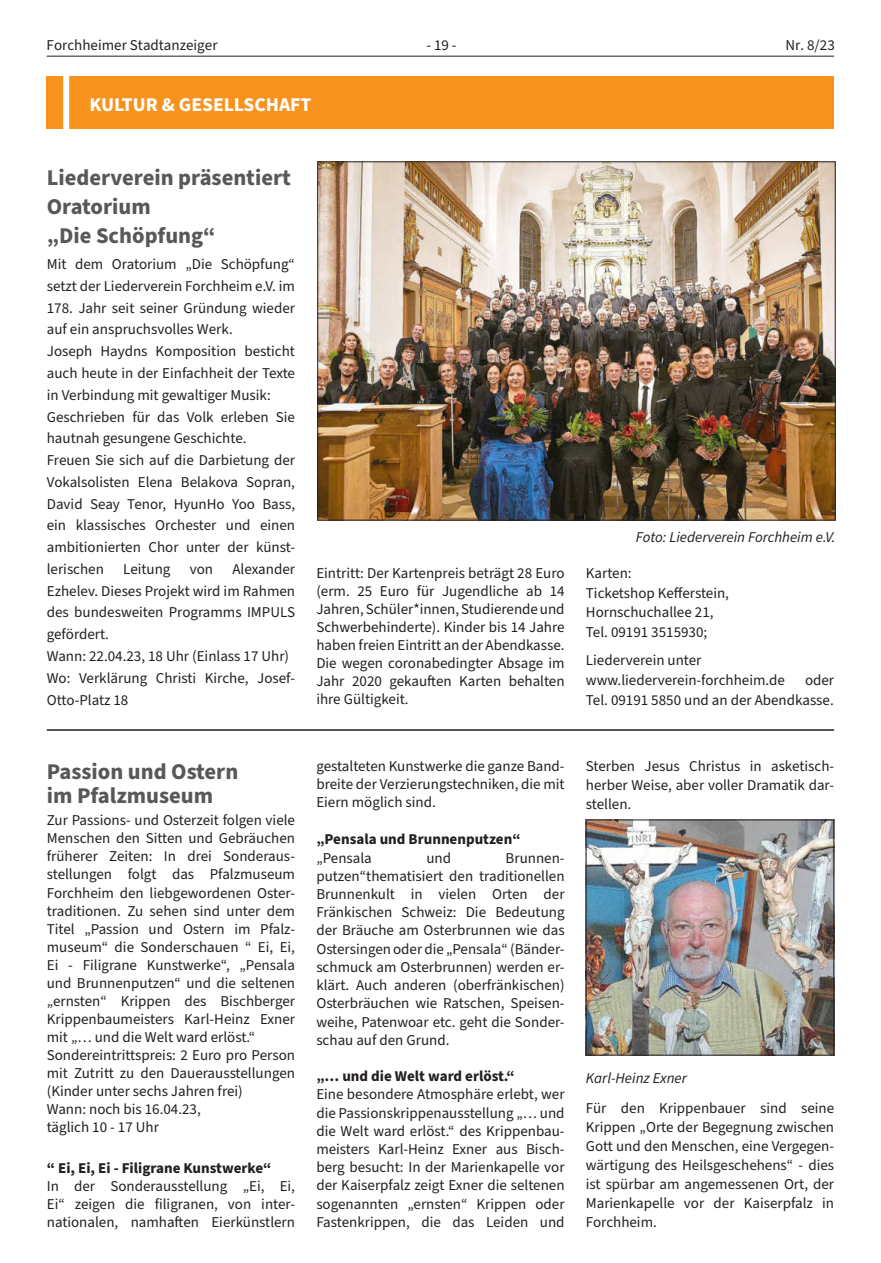
<style>
.page{position:relative;width:881px;height:1263px;background:#fff}
.page>*{position:absolute;margin:0;border:0;box-sizing:border-box;transform-origin:0 0}
.t1{font:700 22.5px/29.2px "Source Sans Pro";color:#57585a}
.t2{font:700 19.5px "Source Sans Pro";color:#fff}
.t3{font:15px/18px "Source Sans Pro";color:#231f20;text-align:justify}
.t4{font:700 15px "Source Sans Pro";color:#231f20}
.t5{font:italic 15px "Source Sans Pro";color:#231f20}
</style>
<div class="page">
<hr style="left:47px;top:56px;width:786px;height:1px;background:#231f20">
<div style="left:47px;top:76px;width:786px;height:52px;background:#f7931d"></div>
<div style="left:63px;top:75px;width:6px;height:54px;background:#fff"></div>
<img style="left:319px;top:164px;width:514px;height:354px">
<hr style="left:47px;top:729px;width:786px;height:2px;background:#231f20">
<img style="left:587px;top:822px;width:244px;height:231px">
<div style="left:585px;top:820px;width:248px;height:235px;border:1px solid #231f20"></div>
<p class="t3" style="left:47px;top:37px;width:172px">Forchheimer Stadtanzeiger</p>
<p class="t3" style="left:426px;top:37px;width:32px">- 19 -</p>
<p class="t3" style="left:785px;top:37px;width:51px">Nr. 8/23</p>
<h2 class="t2" style="left:89px;top:91px;width:223px">KULTUR &amp; GESELLSCHAFT</h2>
<h1 class="t1" style="left:47px;top:163px;width:245px">Liederverein präsentiert<br>Oratorium<br>„Die Schöpfung“</h1>
<p class="t3" style="left:47px;top:254px;width:250px;line-height:21.8px;text-align:left">Mit dem Oratorium „Die Schöpfung“ setzt der Liederverein Forchheim e.V. im 178. Jahr seit seiner Gründung wieder auf ein anspruchsvolles Werk.<br>Joseph Haydns Komposition besticht auch heute in der Einfachheit der Texte in Verbindung mit gewaltiger Musik:<br>Geschrieben für das Volk erleben Sie hautnah gesungene Geschichte.<br>Freuen Sie sich auf die Darbietung der Vokalsolisten Elena Belakova Sopran, David Seay Tenor, HyunHo Yoo Bass, ein klassisches Orchester und einen ambitionierten Chor unter der künst&shy;lerischen</p>
<p class="t3" style="left:47px;top:558px;width:250px;line-height:21.8px;text-align:left;text-indent:185px">Alexander<br>Ezhelev. Dieses Projekt wird im Rahmen des bundesweiten Programms IMPULS gefördert.<br>Wann: 22.04.23, 18 Uhr (Einlass 17 Uhr)<br>Wo: Verklärung Christi Kirche, Josef-<br>Otto-Platz 18</p>
<p class="t3" style="left:123px;top:560px;width:49px">Leitung</p>
<p class="t3" style="left:190px;top:560px;width:25px">von</p>
<h1 class="t1" style="left:47px;top:759px;width:193px;line-height:24.3px">Passion und Ostern im Pfalzmuseum</h1>
<p class="t3" style="left:47px;top:812px;width:250px;text-align:left">Zur Passions- und Osterzeit folgen viele Menschen den Sitten und Gebräuchen früherer Zeiten: In drei Sonderaus&shy;stellungen folgt das Pfalzmuseum Forchheim den liebgewordenen Oster&shy;traditionen. Zu sehen sind unter dem Titel „Passion und Ostern im Pfalz&shy;museum“ die Sonderschauen “ Ei, Ei, Ei - Filigrane Kunstwerke“, „Pensala und Brunnenputzen“ und die seltenen „ernsten“ Krippen des Bischberger Krippenbaumeisters Karl-Heinz Exner mit „… und die Welt ward erlöst.“ Sondereintrittspreis: 2 Euro pro Person mit Zutritt zu den Dauerausstellungen (Kinder unter sechs Jahren frei)<br>Wann: noch bis 16.04.23,<br>täglich 10 - 17 Uhr</p>
<p class="t4" style="left:47px;top:1157px;width:226px">“ Ei, Ei, Ei - Filigrane Kunstwerke“</p>
<p class="t3" style="left:47px;top:1177px;width:250px">In der Sonderausstellung „Ei, Ei, Ei“ zeigen die filigranen, von inter&shy;nationalen, namhaften Eierkünstlern</p>
<p class="t3" style="left:316px;top:565px;width:250px">Eintritt: Der Kartenpreis beträgt 28 Euro (erm. 25 Euro für Jugendliche ab 14<br>Jahren, Schüler*innen, Studierende und Schwerbehinderte). Kinder bis 14 Jahre haben freien Eintritt an der Abendkasse.<br>Die wegen coronabedingter Absage im Jahr 2020 gekauften Karten behalten ihre Gültigkeit.</p>
<p class="t3" style="left:316px;top:757px;width:250px">gestalteten Kunstwerke die ganze Band&shy;breite der Verzierungstechniken, die mit Eiern möglich sind.</p>
<p class="t4" style="left:316px;top:829px;width:206px">„Pensala und Brunnenputzen“</p>
<p class="t3" style="left:316px;top:849px;width:57px">„Pensala</p>
<p class="t3" style="left:426px;top:849px;width:26px">und</p>
<p class="t3" style="left:316px;top:849px;width:250px;text-indent:189px">Brunnen&shy;putzen“thematisiert den traditionellen Brunnenkult in vielen Orten der Fränkischen Schweiz: Die Bedeutung der Bräuche am Osterbrunnen wie das Ostersingen oder die „Pensala“ (Bänder&shy;schmuck am Osterbrunnen) werden er&shy;klärt. Auch anderen (oberfränkischen)<br>Osterbräuchen wie Ratschen, Speisen&shy;weihe, Patenwoar etc. geht die Sonder&shy;schau auf den Grund.</p>
<p class="t4" style="left:316px;top:1066px;width:200px">„… und die Welt ward erlöst.“</p>
<p class="t3" style="left:316px;top:1086px;width:250px">Eine besondere Atmosphäre erlebt, wer die Passionskrippenausstellung „… und die Welt ward erlöst.“ des Krippenbau&shy;meisters Karl-Heinz Exner aus Bisch&shy;berg besucht: In der Marienkapelle vor der Kaiserpfalz zeigt Exner die seltenen sogenannten „ernsten“ Krippen oder Fastenkrippen, die das Leiden und</p>
<p class="t5" style="left:635px;top:527px;width:201px">Foto: Liederverein Forchheim e.V.</p>
<p class="t3" style="left:585px;top:564px;width:144px;line-height:19.5px;text-align:left">Karten:<br>Ticketshop Kefferstein,<br>Hornschuchallee 21,<br>Tel. 09191 3515930;</p>
<p class="t3" style="left:585px;top:651px;width:200px;line-height:19.5px">Liederverein unter www.liederverein-forchheim.de</p>
<p class="t3" style="left:585px;top:671px;width:250px;line-height:19.5px;text-align:right">oder<br>Tel. 09191 5850 und an der Abendkasse.</p>
<p class="t3" style="left:585px;top:757px;width:250px;line-height:19px">Sterben Jesus Christus in asketisch&shy;herber Weise, aber voller Dramatik dar&shy;stellen.</p>
<p class="t5" style="left:585px;top:1068px;width:102px">Karl-Heinz Exner</p>
<p class="t3" style="left:585px;top:1098px;width:250px;line-height:19px">Für den Krippenbauer sind seine Krippen „Orte der Begegnung zwischen Gott und den Menschen, eine Vergegen&shy;wärtigung des Heilsgeschehens“ - dies ist spürbar am angemessenen Ort, der Marienkapelle vor der Kaiserpfalz in Forchheim.</p>
</div>
